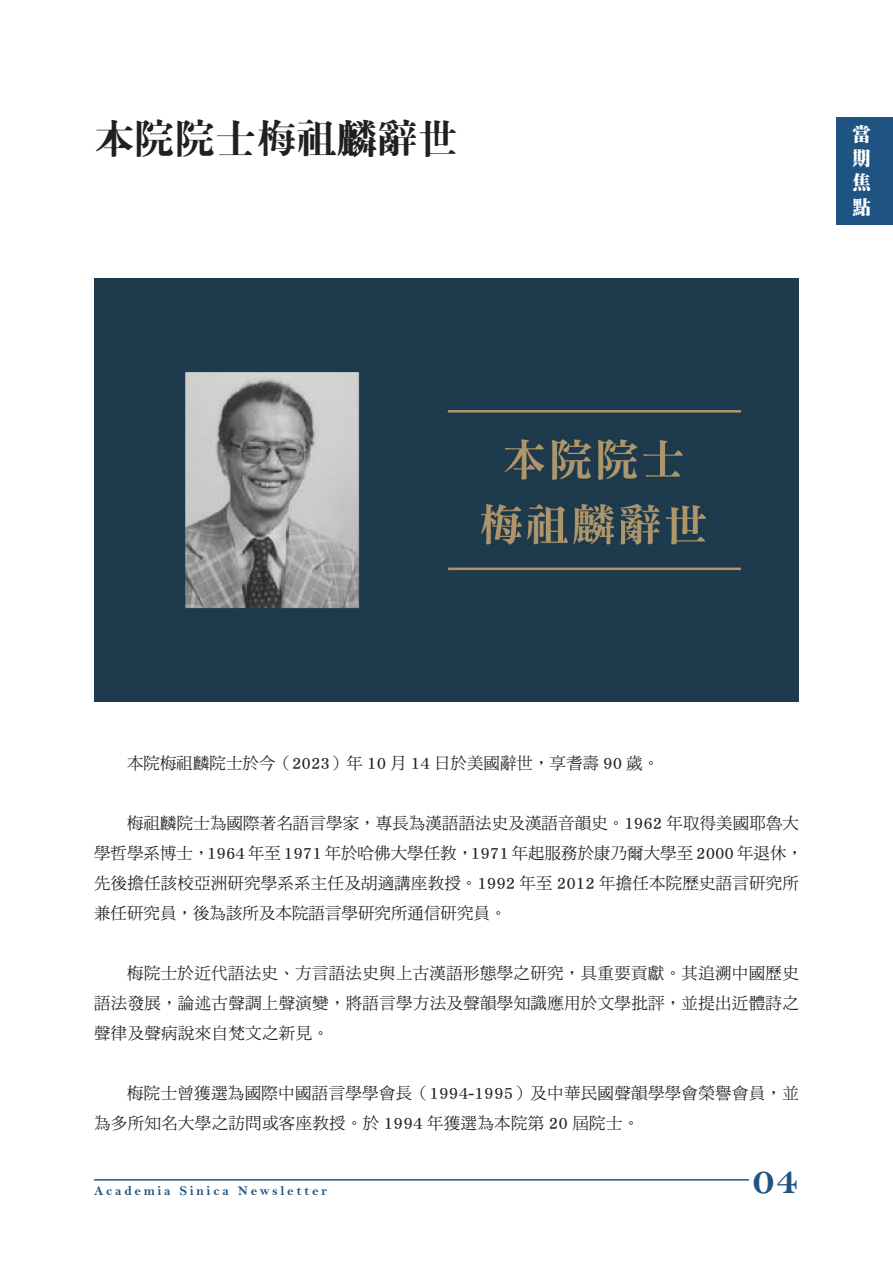
<style>
.page{position:relative;width:893px;height:1263px;background:#fff}
.page>*{position:absolute;margin:0;border:0;box-sizing:border-box;transform-origin:0 0}
.t1{font:40.5px "DF Ming XB WIN BF";color:#231f20}
.t2{font:40.5px "Bell MT Bold";color:#1f5382}
.t3{font:19.5px/24.3px "DF Ming W12 WIN BF";color:#fff;text-align:justify;scale:.95 1}
.t4{font:16.5px/30px "DF Ming Md HKP BF";letter-spacing:.01em;color:#231f20}
.t5{font:13.5px "Bell MT Bold";letter-spacing:.2em;color:#1f5382}
.s1{font-family:"Bell"}
</style>
<div class="page">
<div style="left:836px;top:117px;width:57px;height:108px;background:#1f5382"></div>
<hr style="left:94px;top:1179px;width:655px;height:1px;background:#205381">
<img style="left:94px;top:278px;width:705px;height:424px">
<p class="t1" style="left:94px;top:117px;width:366px">本院院士梅祖麟辭世</p>
<p class="t3" style="left:852px;top:122px;width:21px">當期焦點</p>
<p class="t4" style="left:127px;top:748px;width:534px">本院梅祖麟院士於今（2023）年 10 月 14 日於美國辭世，享耆壽 90 歲。</p>
<p class="t4" style="left:94px;top:808px;width:710px;text-indent:33px">梅祖麟院士為國際著名語言學家，專長為漢語語法史及漢語音韻史。1962 年取得美國耶魯大學哲學系博士，1964 年至 1971 年於哈佛大學任教，1971 年起服務於康乃爾大學至 2000 年退休，先後擔任該校亞洲研究學系系主任及胡適講座教授。1992 年至 2012 年擔任本院歷史語言研究所兼任研究員，後為該所及本院語言學研究所通信研究員。</p>
<p class="t4" style="left:94px;top:958px;width:706px;text-align:justify;text-indent:33px">梅院士於近代語法史、方言語法史與上古漢語形態學之研究，具重要貢獻。其追溯中國歷史語法發展，論述古聲調上聲演變，將語言學方法及聲韻學知識應用於文學批評，並提出近體詩之聲律及聲病說來自梵文之新見。</p>
<p class="t4" style="left:94px;top:1078px;width:706px;text-indent:33px">梅院士曾獲選為國際中國語言學學會長（1994<span class="s1">-</span>1995）及中華民國聲韻學學會榮譽會員，並為多所知名大學之訪問或客座教授。於 1994 年獲選為本院第 20 屆院士。</p>
<p class="t5" style="left:94px;top:1182px;width:234px">Academia Sinica Newsletter</p>
<h1 class="t2" style="left:753px;top:1155px;width:47px">04</h1>
</div>
